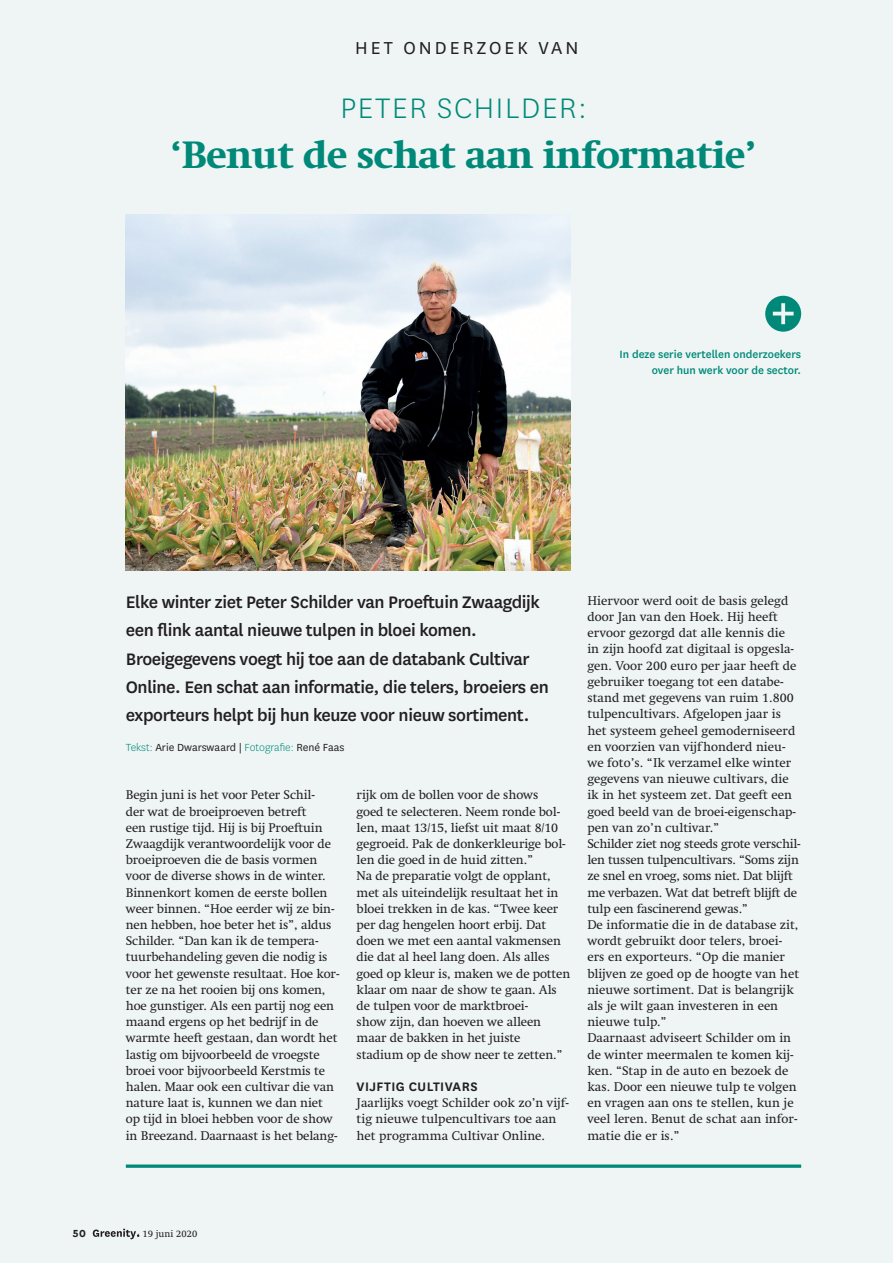
<style>
.page{position:relative;width:893px;height:1263px;background:#eef5f4}
.page>*{position:absolute;margin:0;border:0;box-sizing:border-box;transform-origin:0 0}
.t1{font:800 39px "Swift LT Pro";letter-spacing:-.03em;color:#008978}
.t2{font:300 33px "National";letter-spacing:.05em;color:#008978}
.t3{font:20.25px "National";letter-spacing:.15em;color:#231f20}
.t4{font:500 19.5px/28.3px "National";letter-spacing:-.02em;color:#231f20}
.t5{font:600 14.4px "National";letter-spacing:.03em;color:#231f20}
.t6{font:12.9px/16.2px "Swift LT Pro";letter-spacing:-.01em;color:#231f20}
.t7{font:500 12.3px/16.2px "National";color:#008978;text-align:right}
.t8{font:12px "National";color:#231f20}
.t9{font:700 12px "National";color:#231f20}
.t10{font:9.75px "Swift LT Pro";color:#231f20}
.s1{font-weight:300;color:#008978}
</style>
<div class="page">
<svg style="left:93px;top:1228px;width:47px;height:12px"></svg>
<svg style="left:126px;top:1164px;width:675px;height:4px;background:#299b8d"></svg>
<img style="left:126px;top:215px;width:444px;height:355px">
<svg style="left:765px;top:296px;width:36px;height:36px"></svg>
<h3 class="t3" style="left:355px;top:35px;width:225px">HET ONDERZOEK VAN</h3>
<h2 class="t2" style="left:340px;top:88px;width:248px">PETER SCHILDER:</h2>
<h1 class="t1" style="left:170px;top:130px;width:589px">‘Benut de schat aan informatie’</h1>
<p class="t7" style="left:620px;top:345px;width:183px">In deze serie vertellen onderzoekers over hun werk voor de sector.</p>
<p class="t9" style="left:72px;top:1224px;width:15px">50</p>
<p class="t4" style="left:126px;top:586px;width:424px">Elke winter ziet Peter Schilder van Proeftuin Zwaagdijk een flink aantal nieuwe tulpen in bloei komen.<br>Broeigegevens voegt hij toe aan de databank Cultivar Online. Een schat aan informatie, die telers, broeiers en exporteurs helpt bij hun keuze voor nieuw sortiment.</p>
<p class="t8" style="left:126px;top:739px;width:220px"><span class="s1">Tekst:</span> Arie Dwarswaard | <span class="s1">Fotografie:</span> René Faas</p>
<p class="t6" style="left:126px;top:787px;width:215px">Begin juni is het voor Peter Schil-<br>der wat de broeiproeven betreft<br>een rustige tijd. Hij is bij Proeftuin Zwaagdijk verantwoordelijk voor de broeiproeven die de basis vormen voor de diverse shows in de winter.<br>Binnenkort komen de eerste bollen weer binnen. “Hoe eerder wij ze bin&shy;nen hebben, hoe beter het is”, aldus Schilder. “Dan kan ik de tempera&shy;tuurbehandeling geven die nodig is voor het gewenste resultaat. Hoe kor&shy;ter ze na het rooien bij ons komen, hoe gunstiger. Als een partij nog een maand ergens op het bedrijf in de warmte heeft gestaan, dan wordt het lastig om bijvoorbeeld de vroegste broei voor bijvoorbeeld Kerstmis te halen. Maar ook een cultivar die van nature laat is, kunnen we dan niet op tijd in bloei hebben voor de show in Breezand. Daarnaast is het belang-</p>
<p class="t6" style="left:357px;top:787px;width:215px">rijk om de bollen voor de shows<br>goed te selecteren. Neem ronde bol&shy;len, maat 13/15, liefst uit maat 8/10 gegroeid. Pak de donkerkleurige bol&shy;len die goed in de huid zitten.”<br>Na de preparatie volgt de opplant, met als uiteindelijk resultaat het in bloei trekken in de kas. “Twee keer per dag hengelen hoort erbij. Dat doen we met een aantal vakmensen die dat al heel lang doen. Als alles goed op kleur is, maken we de potten klaar om naar de show te gaan. Als de tulpen voor de marktbroei-<br>show zijn, dan hoeven we alleen maar de bakken in het juiste stadium op de show neer te zetten.”</p>
<p class="t5" style="left:357px;top:1076px;width:122px">VIJFTIG CULTIVARS</p>
<p class="t6" style="left:357px;top:1094px;width:214px">Jaarlijks voegt Schilder ook zo’n vijf&shy;tig nieuwe tulpencultivars toe aan het programma Cultivar Online.</p>
<p class="t6" style="left:587px;top:592px;width:215px">Hiervoor werd ooit de basis gelegd door Jan van den Hoek. Hij heeft ervoor gezorgd dat alle kennis die<br>in zijn hoofd zat digitaal is opgesla&shy;gen. Voor 200 euro per jaar heeft de gebruiker toegang tot een databe&shy;stand met gegevens van ruim 1.800 tulpencultivars. Afgelopen jaar is het systeem geheel gemoderniseerd en voorzien van vijfhonderd nieu&shy;we foto’s. “Ik verzamel elke winter gegevens van nieuwe cultivars, die ik in het systeem zet. Dat geeft een goed beeld van de broei-eigenschap&shy;pen van zo’n cultivar.”<br>Schilder ziet nog steeds grote verschil&shy;len tussen tulpencultivars. “Soms zijn ze snel en vroeg, soms niet. Dat blijft me verbazen. Wat dat betreft blijft de tulp een fascinerend gewas.”<br>De informatie die in de database zit, wordt gebruikt door telers, broei&shy;ers en exporteurs. “Op die manier blijven ze goed op de hoogte van het nieuwe sortiment. Dat is belangrijk als je wilt gaan investeren in een nieuwe tulp.”<br>Daarnaast adviseert Schilder om in de winter meermalen te komen kij&shy;ken. “Stap in de auto en bezoek de kas. Door een nieuwe tulp te volgen en vragen aan ons te stellen, kun je veel leren. Benut de schat aan infor&shy;matie die er is.”</p>
<p class="t10" style="left:143px;top:1228px;width:56px">19 juni 2020</p>
</div>
